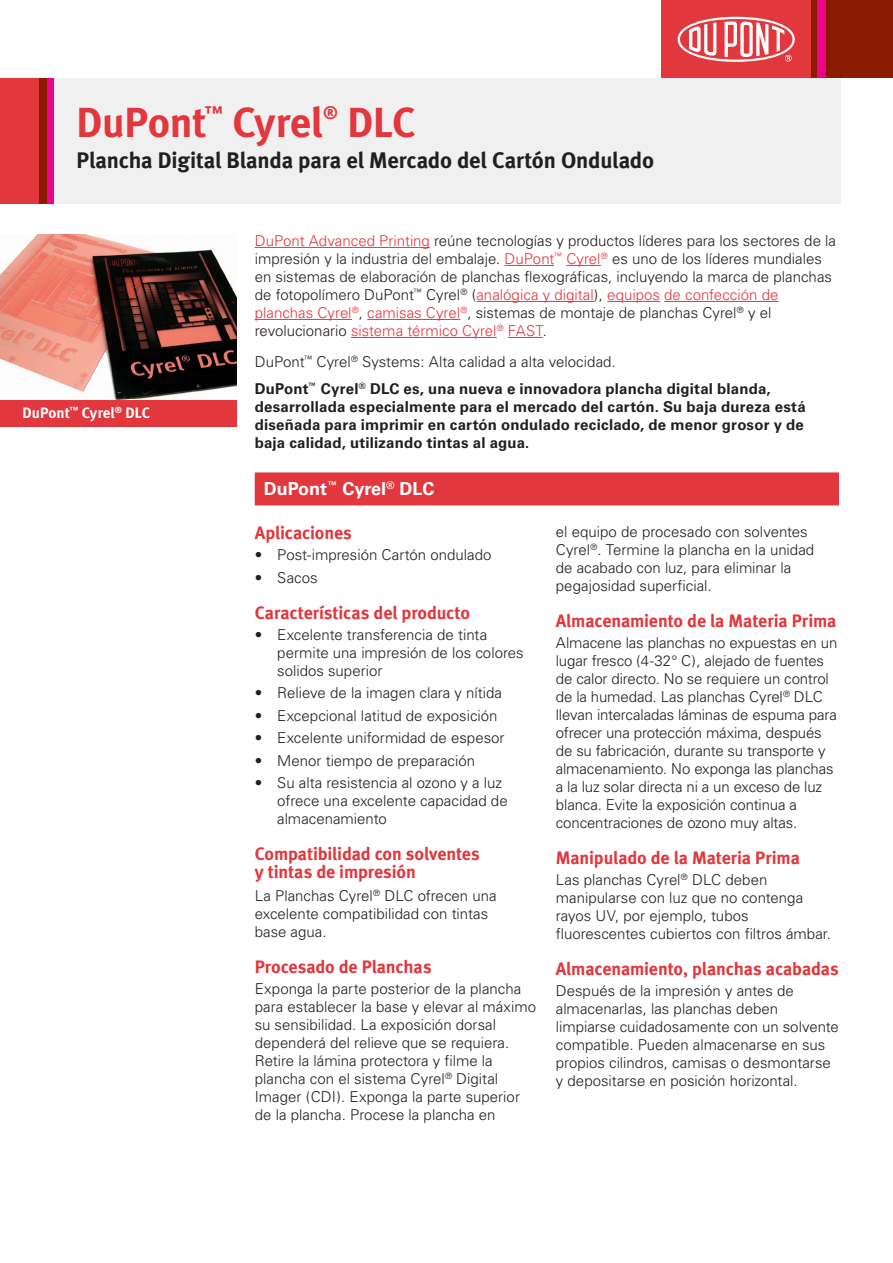
<style>
.page{position:relative;width:893px;height:1263px;background:#fff}
.page>*{position:absolute;margin:0;border:0;box-sizing:border-box;transform-origin:0 0}
.t1{font:700 42px "Meta";letter-spacing:-.01em;color:#e1373d}
.t2{font:700 22.5px "Meta";letter-spacing:-.01em;color:#231f20}
.t3{font:700 18px/18px "Meta";letter-spacing:-.01em;color:#e1373d}
.t4{font:700 18px "Univers";color:#fff}
.t5{font:300 15px/18px "Univers";color:#231f20}
.t6{font:700 15px/18px "Univers";letter-spacing:.01em;color:#231f20}
.t7{font:700 15px "Meta";color:#fff}
.s1{color:#e1373d}
.s2{font-weight:300}
</style>
<div class="page">
<div style="left:0;top:78px;width:39px;height:125px;background:#e1373d"></div>
<div style="left:46px;top:78px;width:8px;height:125px;background:#ed028c"></div>
<div style="left:39px;top:78px;width:7px;height:125px;background:#891c02"></div>
<div style="left:54px;top:78px;width:786px;height:125px;background:#f0f0f1"></div>
<div style="left:811px;top:0;width:82px;height:78px;background:#891c02"></div>
<div style="left:818px;top:0;width:8px;height:78px;background:#ed028c"></div>
<div style="left:661px;top:0;width:150px;height:78px;background:#e1373d"></div>
<svg style="left:678px;top:17px;width:117px;height:45px"></svg>
<hr style="left:255px;top:247px;width:175px;height:1px;background:#e1373d">
<hr style="left:505px;top:265px;width:49px;height:1px;background:#e1373d">
<hr style="left:566px;top:265px;width:35px;height:1px;background:#e1373d">
<hr style="left:476px;top:301px;width:118px;height:1px;background:#e1373d">
<hr style="left:607px;top:301px;width:53px;height:1px;background:#e1373d">
<hr style="left:664px;top:301px;width:114px;height:1px;background:#e1373d">
<hr style="left:255px;top:319px;width:97px;height:1px;background:#e1373d">
<hr style="left:367px;top:319px;width:93px;height:1px;background:#e1373d">
<hr style="left:351px;top:337px;width:146px;height:1px;background:#e1373d">
<hr style="left:508px;top:337px;width:35px;height:1px;background:#e1373d">
<div style="left:0;top:399px;width:237px;height:27px;background:#e1373d"></div>
<div style="left:255px;top:472px;width:584px;height:33px;background:#e1373d"></div>
<img style="left:0;top:234px;width:237px;height:166px">
<h1 class="t1" style="left:76px;top:97px;width:131px">DuPont</h1>
<p class="t3" style="left:205px;top:103px;width:20px">™</p>
<h1 class="t1" style="left:232px;top:97px;width:92px">Cyrel</h1>
<p class="t3" style="left:323px;top:103px;width:16px">®</p>
<h1 class="t1" style="left:347px;top:97px;width:70px">DLC</h1>
<h2 class="t2" style="left:76px;top:147px;width:579px">Plancha Digital Blanda para el Mercado del Cartón Ondulado</h2>
<p class="t7" style="left:22px;top:404px;width:129px">DuPont<sup>™</sup> Cyrel<sup>®</sup> DLC</p>
<p class="t5" style="left:255px;top:232px;width:583px"><span class="s1">DuPont Advanced Printing</span> reúne tecnologías y productos líderes para los sectores de la impresión y la industria del embalaje. <span class="s1">DuPont</span><sup>™</sup> <span class="s1">Cyrel</span><sup>®</sup> es uno de los líderes mundiales en sistemas de elaboración de planchas flexográficas, incluyendo la marca de planchas de fotopolímero DuPont<sup>™</sup> Cyrel<sup>®</sup> (<span class="s1">analógica y digital</span>), <span class="s1">equipos de confección de planchas Cyrel</span><sup>®</sup>, <span class="s1">camisas Cyrel</span><sup>®</sup>, sistemas de montaje de planchas Cyrel<sup>®</sup> y el revolucionario <span class="s1">sistema térmico Cyrel</span><sup>®</sup> <span class="s1">FAST</span>.</p>
<p class="t6" style="left:255px;top:349px;width:518px;line-height:27px"><span class="s2">DuPont</span><sup>™</sup> <span class="s2">Cyrel</span><sup>®</sup> <span class="s2">Systems: Alta calidad a alta velocidad.<br></span>DuPont<sup>™</sup> Cyrel<sup>®</sup> DLC es, una nueva e innovadora plancha digital blanda,</p>
<p class="t6" style="left:255px;top:398px;width:552px;text-align:justify">desarrollada especialmente para el mercado del cartón. Su baja dureza está diseñada para imprimir en cartón ondulado reciclado, de menor grosor y de baja calidad, utilizando tintas al agua.</p>
<p class="t4" style="left:264px;top:478px;width:172px">DuPont<sup>™</sup> Cyrel<sup>®</sup> DLC</p>
<p class="t3" style="left:255px;top:524px;width:99px">Aplicaciones</p>
<p class="t5" style="left:255px;top:546px;width:238px">• Post-impresión Cartón ondulado</p>
<p class="t5" style="left:255px;top:568px;width:64px">• Sacos</p>
<p class="t3" style="left:255px;top:603px;width:217px">Características del producto</p>
<p class="t5" style="left:277px;top:625px;width:248px;text-indent:-22px">• Excelente transferencia de tinta permite una impresión de los colores solidos superior</p>
<p class="t5" style="left:255px;top:684px;width:249px">• Relieve de la imagen clara y nítida</p>
<p class="t5" style="left:255px;top:706px;width:244px">• Excepcional latitud de exposición</p>
<p class="t5" style="left:255px;top:729px;width:251px">• Excelente uniformidad de espesor</p>
<p class="t5" style="left:255px;top:751px;width:222px">• Menor tiempo de preparación</p>
<p class="t5" style="left:277px;top:774px;width:232px;text-indent:-22px">• Su alta resistencia al ozono y a luz ofrece una excelente capacidad de almacenamiento</p>
<p class="t3" style="left:255px;top:845px;width:227px">Compatibilidad con solventes y tintas de impresión</p>
<p class="t5" style="left:255px;top:886px;width:243px">La Planchas Cyrel<sup>®</sup> DLC ofrecen una excelente compatibilidad con tintas base agua.</p>
<p class="t3" style="left:255px;top:957px;width:178px">Procesado de Planchas</p>
<p class="t5" style="left:255px;top:979px;width:283px">Exponga la parte posterior de la plancha para establecer la base y elevar al máximo su sensibilidad. La exposición dorsal dependerá del relieve que se requiera.<br>Retire la lámina protectora y filme la plancha con el sistema Cyrel<sup>®</sup> Digital Imager (CDI). Exponga la parte superior de la plancha. Procese la plancha en</p>
<p class="t5" style="left:556px;top:523px;width:260px">el equipo de procesado con solventes Cyrel<sup>®</sup>. Termine la plancha en la unidad de acabado con luz, para eliminar la pegajosidad superficial.</p>
<p class="t3" style="left:556px;top:611px;width:282px">Almacenamiento de la Materia Prima</p>
<p class="t5" style="left:556px;top:634px;width:283px">Almacene las planchas no expuestas en un lugar fresco (4-32° C), alejado de fuentes de calor directo. No se requiere un control de la humedad. Las planchas Cyrel<sup>®</sup> DLC llevan intercaladas láminas de espuma para ofrecer una protección máxima, después de su fabricación, durante su transporte y almacenamiento. No exponga las planchas a la luz solar directa ni a un exceso de luz blanca. Evite la exposición continua a concentraciones de ozono muy altas.</p>
<p class="t3" style="left:556px;top:848px;width:246px">Manipulado de la Materia Prima</p>
<p class="t5" style="left:556px;top:871px;width:277px">Las planchas Cyrel<sup>®</sup> DLC deben manipularse con luz que no contenga rayos UV, por ejemplo, tubos fluorescentes cubiertos con filtros ámbar.</p>
<p class="t3" style="left:556px;top:959px;width:285px">Almacenamiento, planchas acabadas</p>
<p class="t5" style="left:556px;top:982px;width:285px">Después de la impresión y antes de almacenarlas, las planchas deben limpiarse cuidadosamente con un solvente compatible. Pueden almacenarse en sus propios cilindros, camisas o desmontarse y depositarse en posición horizontal.</p>
</div>
